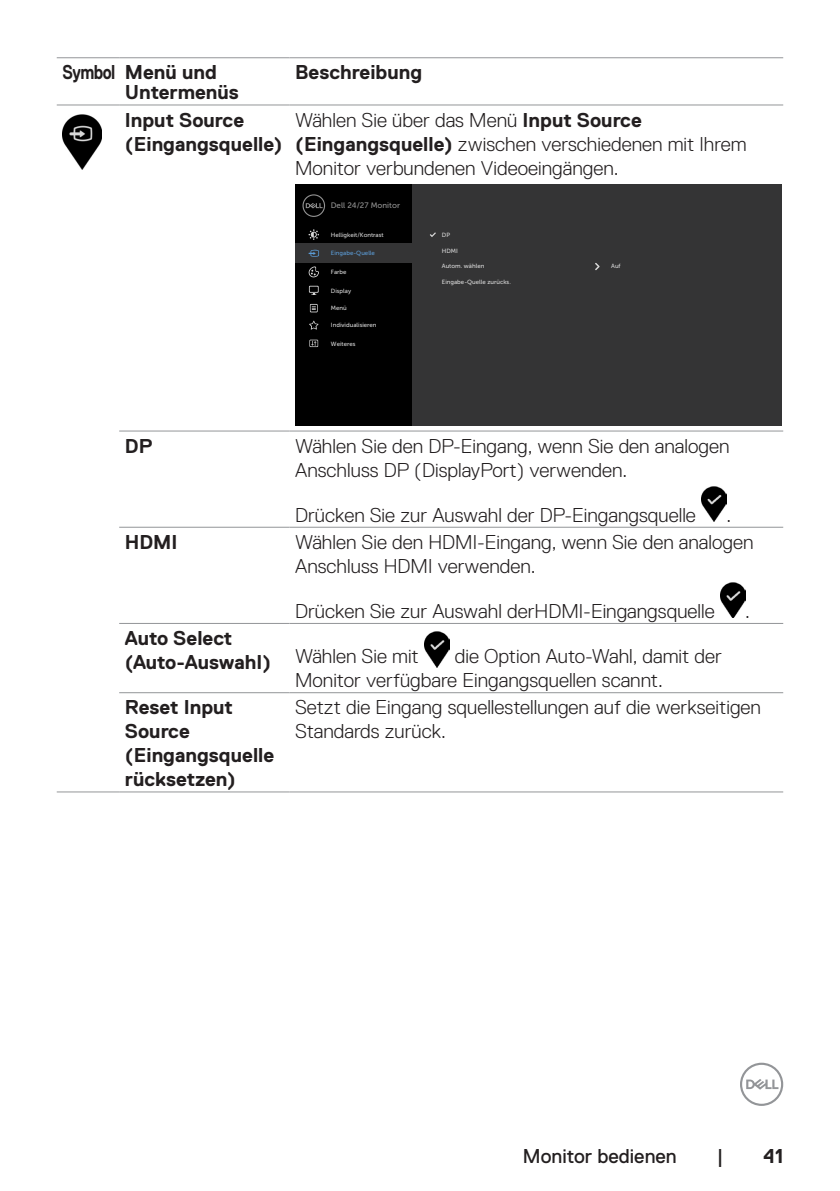
<style>
.page{position:relative;width:840px;height:1191px;background:#fff}
.page>*{position:absolute;margin:0;border:0;box-sizing:border-box;transform-origin:0 0}
.Table_Paragraph{font:300 20px/24px "Dell Replica";color:#231f20}
.Table_Paragraph-2{font:700 20px/24px "Dell Replica";color:#231f20}
.Table_Paragraph-Inde{font:700 20px/24px "Dell Replica";color:#231f20}
.Table_Head{font:700 20px/20px "Dell Replica";color:#231f20}
.t1{font:20px "Dell Replica";color:#231f20}
.Table_Head-2{font:700 20px "Dell Replica";color:#231f20;scale:.8 1}
.t2{font:7.8px "Museo Sans For Dell 500";color:#939393}
.t3{font:6px "Museo Sans For Dell 500";color:#d9d9d9}
.t4{font:6px "Museo Sans For Dell 500";color:#5b9bd5}
.s1{font-weight:700}
</style>
<div class="page">
<svg style="left:740px;top:1062px;width:42px;height:44px"></svg>
<hr style="left:57px;top:105px;width:62px;height:1px;background:#939598">
<hr style="left:119px;top:105px;width:170px;height:1px;background:#939598">
<hr style="left:289px;top:105px;width:493px;height:1px;background:#939598">
<hr style="left:57px;top:57px;width:62px;height:1px;background:#939598">
<hr style="left:119px;top:57px;width:170px;height:1px;background:#939598">
<hr style="left:289px;top:57px;width:493px;height:1px;background:#939598">
<hr style="left:119px;top:431px;width:170px;height:1px;background:#939598">
<hr style="left:289px;top:431px;width:493px;height:1px;background:#939598">
<hr style="left:119px;top:527px;width:170px;height:1px;background:#939598">
<hr style="left:289px;top:527px;width:493px;height:1px;background:#939598">
<hr style="left:119px;top:623px;width:170px;height:1px;background:#939598">
<hr style="left:289px;top:623px;width:493px;height:1px;background:#939598">
<hr style="left:57px;top:791px;width:62px;height:1px;background:#939598">
<hr style="left:119px;top:791px;width:170px;height:1px;background:#939598">
<hr style="left:289px;top:791px;width:493px;height:1px;background:#939598">
<hr style="left:119px;top:692px;width:170px;height:1px;background:#939598">
<hr style="left:289px;top:692px;width:493px;height:1px;background:#939598">
<img style="left:62px;top:114px;width:40px;height:55px">
<div style="left:295px;top:185px;width:486px;height:240px;background:#343435"></div>
<div style="left:295px;top:185px;width:117px;height:240px;background:#000"></div>
<div style="left:295px;top:243px;width:118px;height:20px;background:#343435"></div>
<svg style="left:302px;top:194px;width:23px;height:23px"></svg>
<svg style="left:308px;top:250px;width:11px;height:7px"></svg>
<svg style="left:308px;top:266px;width:11px;height:12px"></svg>
<svg style="left:309px;top:320px;width:9px;height:10px"></svg>
<svg style="left:309px;top:286px;width:9px;height:7px"></svg>
<div style="left:309px;top:287px;width:9px;height:5px;background:#000"></div>
<svg style="left:310px;top:304px;width:7px;height:8px"></svg>
<svg style="left:310px;top:305px;width:7px;height:6px"></svg>
<svg style="left:311px;top:306px;width:4px;height:4px"></svg>
<svg style="left:309px;top:340px;width:9px;height:7px"></svg>
<svg style="left:310px;top:340px;width:7px;height:6px"></svg>
<svg style="left:311px;top:341px;width:5px;height:5px"></svg>
<svg style="left:308px;top:229px;width:11px;height:11px"></svg>
<svg style="left:430px;top:232px;width:5px;height:5px"></svg>
<svg style="left:595px;top:263px;width:4px;height:7px"></svg>
<img style="left:701px;top:486px;width:25px;height:35px">
<img style="left:720px;top:582px;width:25px;height:36px">
<img style="left:424px;top:632px;width:25px;height:35px">
<p class="Table_Head-2" style="left:62px;top:61px;width:68px">Symbol</p>
<p class="Table_Head" style="left:125px;top:62px;width:116px">Menü und<br>Untermenüs</p>
<p class="Table_Head" style="left:295px;top:62px;width:128px">Beschreibung</p>
<p class="Table_Paragraph-2" style="left:125px;top:108px;width:159px">Input Source (Eingangsquelle)</p>
<p class="Table_Paragraph" style="left:295px;top:108px;width:452px">Wählen Sie über das Menü <span class="s1">Input Source (Eingangsquelle)</span> zwischen verschiedenen mit Ihrem<br>Monitor verbundenen Videoeingängen.</p>
<p class="t2" style="left:331px;top:201px;width:70px">Dell 24/27 Monitor</p>
<p class="t3" style="left:331px;top:231px;width:54px">Helligkeit/Kontrast</p>
<p class="t3" style="left:441px;top:231px;width:10px">DP</p>
<p class="t3" style="left:441px;top:247px;width:18px">HDMI</p>
<p class="t3" style="left:441px;top:279px;width:70px">Eingabe-Quelle zurücks.</p>
<p class="t4" style="left:331px;top:250px;width:45px">Eingabe-Quelle</p>
<p class="t3" style="left:331px;top:268px;width:17px">Farbe</p>
<p class="t3" style="left:441px;top:263px;width:44px">Autom. wählen</p>
<p class="t3" style="left:610px;top:263px;width:11px">Auf</p>
<p class="t3" style="left:331px;top:287px;width:22px">Display</p>
<p class="t3" style="left:331px;top:305px;width:17px">Menü</p>
<p class="t3" style="left:331px;top:340px;width:26px">Weiteres</p>
<p class="t3" style="left:331px;top:322px;width:47px">Individualisieren</p>
<p class="Table_Paragraph-Inde" style="left:125px;top:434px;width:29px">DP</p>
<p class="Table_Paragraph" style="left:295px;top:434px;width:436px">Wählen Sie den DP-Eingang, wenn Sie den analogen<br>Anschluss DP (DisplayPort) verwenden.</p>
<p class="Table_Paragraph" style="left:295px;top:503px;width:402px">Drücken Sie zur Auswahl der DP-Eingangsquelle</p>
<p class="Table_Paragraph" style="left:726px;top:503px;width:6px">.</p>
<p class="Table_Paragraph-Inde" style="left:125px;top:530px;width:54px">HDMI</p>
<p class="Table_Paragraph" style="left:295px;top:530px;width:459px">Wählen Sie den HDMI-Eingang, wenn Sie den analogen<br>Anschluss HDMI verwenden.</p>
<p class="Table_Paragraph" style="left:295px;top:599px;width:421px">Drücken Sie zur Auswahl derHDMI-Eingangsquelle</p>
<p class="Table_Paragraph" style="left:744px;top:599px;width:6px">.</p>
<p class="Table_Paragraph-Inde" style="left:125px;top:626px;width:147px">Auto Select (Auto-Auswahl)</p>
<p class="Table_Paragraph" style="left:295px;top:644px;width:125px">Wählen Sie mit</p>
<p class="Table_Paragraph" style="left:295px;top:644px;width:428px;text-indent:160px">die Option Auto-Wahl, damit der<br>Monitor verfügbare Eingangsquellen scannt.</p>
<p class="Table_Paragraph-2" style="left:125px;top:695px;width:151px">Reset Input<br>Source (Eingangsquelle rücksetzen)</p>
<p class="Table_Paragraph" style="left:295px;top:695px;width:467px">Setzt die Eingang squellestellungen auf die werkseitigen<br>Standards zurück.</p>
<p class="t1" style="left:522px;top:1144px;width:155px">Monitor bedienen</p>
<p class="t1" style="left:716px;top:1144px;width:8px">|</p>
<p class="Table_Paragraph-2" style="left:763px;top:1143px;width:21px">41</p>
</div>
